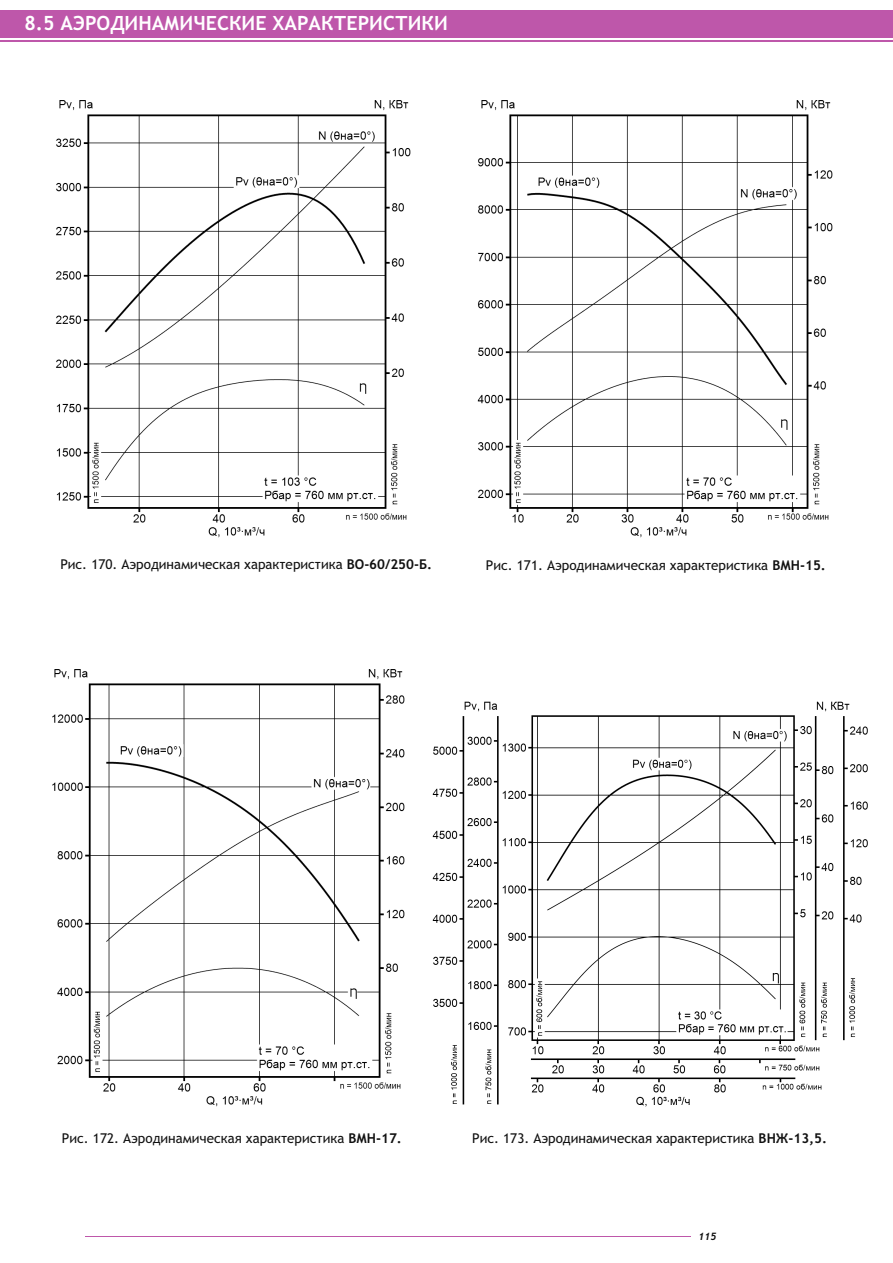
<style>
.page{position:relative;width:893px;height:1263px;background:#fff}
.page>*{position:absolute;margin:0;border:0;box-sizing:border-box;transform-origin:0 0}
.t1{font:700 19.65px "Trebuchet MS";color:#fff}
.t2{font:13.5px "Trebuchet MS";color:#111}
.t3{font:italic 700 10.2px "Trebuchet";color:#111}
.s1{font-weight:700}
</style>
<div class="page">
<hr style="left:85px;top:1236px;width:605px;height:1px;background:#be57aa">
<div style="left:0;top:10px;width:893px;height:28px;background:#be57aa"></div>
<hr style="left:0;top:41px;width:893px;height:1px;background:#be57aa">
<img style="left:56px;top:100px;width:355px;height:438px">
<img style="left:477px;top:100px;width:356px;height:438px">
<img style="left:52px;top:669px;width:353px;height:438px">
<img style="left:432px;top:701px;width:436px;height:406px">
<h1 class="t1" style="left:24px;top:16px;width:425px">8.5 АЭРОДИНАМИЧЕСКИЕ ХАРАКТЕРИСТИКИ</h1>
<p class="t2" style="left:60px;top:559px;width:373px">Рис. 170. Аэродинамическая характеристика <span class="s1">ВО-60/250-Б.</span></p>
<p class="t2" style="left:486px;top:560px;width:341px">Рис. 171. Аэродинамическая характеристика <span class="s1">ВМН-15.</span></p>
<p class="t2" style="left:62px;top:1133px;width:341px">Рис. 172. Аэродинамическая характеристика <span class="s1">ВМН-17.</span></p>
<p class="t2" style="left:472px;top:1133px;width:356px">Рис. 173. Аэродинамическая характеристика <span class="s1">ВНЖ-13,5.</span></p>
<p class="t3" style="left:698px;top:1232px;width:19px">115</p>
</div>
